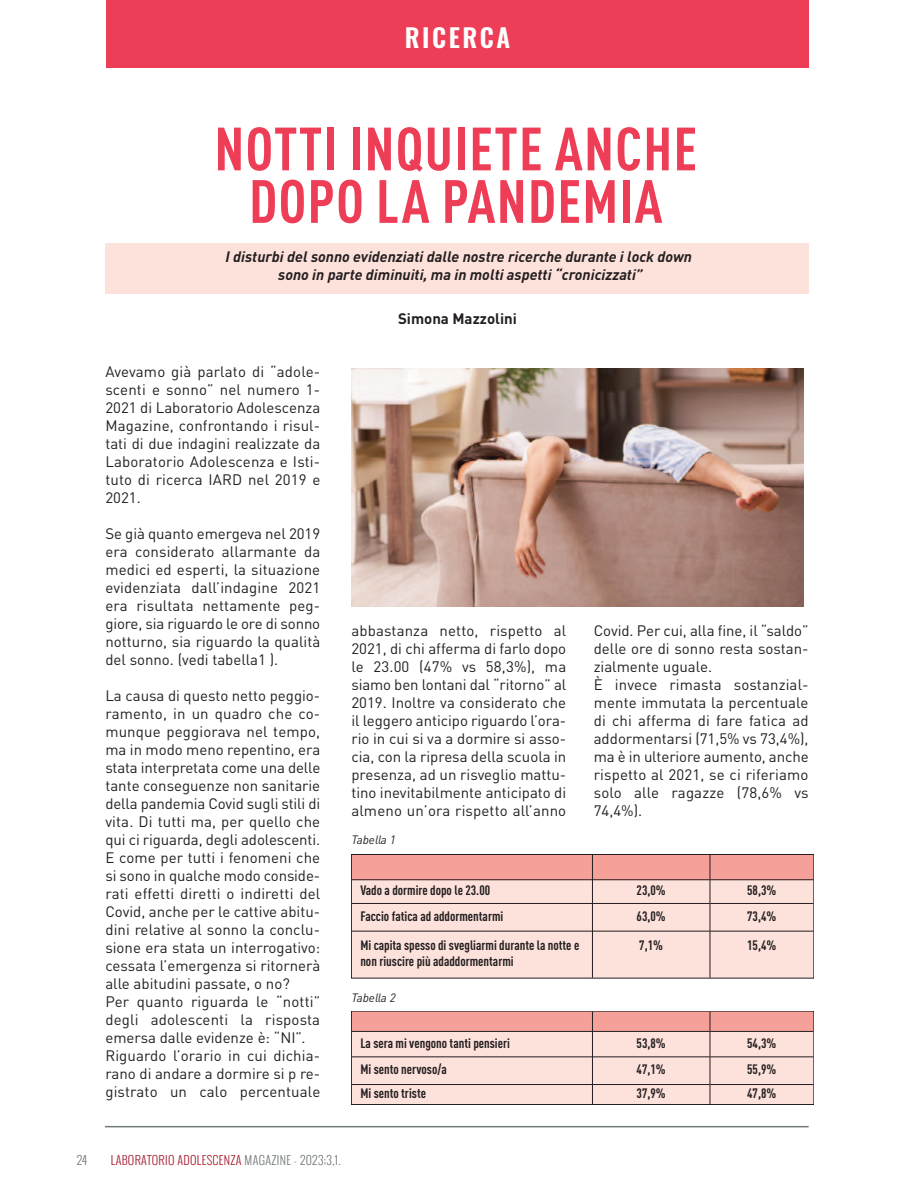
<style>
.page{position:relative;width:915px;height:1191px;background:#fff}
.page>*{position:absolute;margin:0;border:0;box-sizing:border-box;transform-origin:0 0}
.t1{font:700 condensed 60px "DIN Pro";letter-spacing:.02em;color:#ee3d56}
.t2{font:600 25.5px "Oswald";letter-spacing:.1em;color:#fff}
.t3{font:15px/18px "DIN Pro";color:#231f20;text-align:justify}
.t4{font:italic 700 15px "DIN Pro";color:#231f20}
.t5{font:700 15px "DIN Pro";color:#231f20}
.t6{font:700 condensed 13.5px/16.2px "DIN Pro";color:#231f20}
.t7{font:300 12px "Oswald";letter-spacing:.025em;color:#a51d30}
.t8{font:italic 12px "DIN Pro";color:#231f20}
.t9{font:300 12px "Oswald";color:#747a7b}
.s1{color:#747a7b}
</style>
<div class="page">
<div style="left:106px;top:0;width:702px;height:67px;background:#ee3d56"></div>
<hr style="left:105px;top:1125px;width:703px;height:2px;background:#747a7b">
<div style="left:105px;top:243px;width:703px;height:51px;background:#fde1db"></div>
<div style="left:351px;top:854px;width:241px;height:25px;background:#f6a09a"></div>
<div style="left:592px;top:854px;width:117px;height:25px;background:#f6a09a"></div>
<div style="left:709px;top:854px;width:104px;height:25px;background:#f6a09a"></div>
<div style="left:351px;top:879px;width:241px;height:24px;background:#fde1db"></div>
<div style="left:592px;top:879px;width:117px;height:24px;background:#fde1db"></div>
<div style="left:709px;top:879px;width:104px;height:24px;background:#fde1db"></div>
<div style="left:351px;top:903px;width:241px;height:28px;background:#fde1db"></div>
<div style="left:592px;top:903px;width:117px;height:28px;background:#fde1db"></div>
<div style="left:709px;top:903px;width:104px;height:28px;background:#fde1db"></div>
<div style="left:351px;top:931px;width:241px;height:47px;background:#fde1db"></div>
<div style="left:592px;top:931px;width:117px;height:47px;background:#fde1db"></div>
<div style="left:709px;top:931px;width:104px;height:47px;background:#fde1db"></div>
<div style="left:351px;top:854px;width:462px;height:124px;border:1px solid #231f20"></div>
<hr style="left:592px;top:855px;width:1px;height:122px;background:#231f20">
<hr style="left:709px;top:855px;width:1px;height:122px;background:#231f20">
<hr style="left:352px;top:879px;width:240px;height:1px;background:#231f20">
<hr style="left:592px;top:879px;width:117px;height:1px;background:#231f20">
<hr style="left:710px;top:879px;width:103px;height:1px;background:#231f20">
<hr style="left:352px;top:903px;width:240px;height:1px;background:#231f20">
<hr style="left:592px;top:903px;width:117px;height:1px;background:#231f20">
<hr style="left:710px;top:903px;width:103px;height:1px;background:#231f20">
<hr style="left:352px;top:931px;width:240px;height:1px;background:#231f20">
<hr style="left:592px;top:931px;width:117px;height:1px;background:#231f20">
<hr style="left:710px;top:931px;width:103px;height:1px;background:#231f20">
<div style="left:351px;top:1011px;width:241px;height:20px;background:#f6a09a"></div>
<div style="left:592px;top:1011px;width:117px;height:20px;background:#f6a09a"></div>
<div style="left:709px;top:1011px;width:104px;height:20px;background:#f6a09a"></div>
<div style="left:351px;top:1031px;width:241px;height:25px;background:#fde1db"></div>
<div style="left:592px;top:1031px;width:117px;height:25px;background:#fde1db"></div>
<div style="left:709px;top:1031px;width:104px;height:25px;background:#fde1db"></div>
<div style="left:351px;top:1056px;width:241px;height:28px;background:#fde1db"></div>
<div style="left:592px;top:1056px;width:117px;height:28px;background:#fde1db"></div>
<div style="left:709px;top:1056px;width:104px;height:28px;background:#fde1db"></div>
<div style="left:351px;top:1084px;width:241px;height:20px;background:#fde1db"></div>
<div style="left:592px;top:1084px;width:117px;height:20px;background:#fde1db"></div>
<div style="left:709px;top:1084px;width:104px;height:20px;background:#fde1db"></div>
<hr style="left:592px;top:1011px;width:1px;height:93px;background:#231f20">
<hr style="left:709px;top:1011px;width:1px;height:93px;background:#231f20">
<hr style="left:352px;top:1031px;width:240px;height:1px;background:#231f20">
<hr style="left:592px;top:1031px;width:117px;height:1px;background:#231f20">
<hr style="left:710px;top:1031px;width:103px;height:1px;background:#231f20">
<hr style="left:352px;top:1056px;width:240px;height:1px;background:#231f20">
<hr style="left:592px;top:1056px;width:117px;height:1px;background:#231f20">
<hr style="left:710px;top:1056px;width:103px;height:1px;background:#231f20">
<hr style="left:352px;top:1084px;width:240px;height:1px;background:#231f20">
<hr style="left:592px;top:1084px;width:117px;height:1px;background:#231f20">
<hr style="left:710px;top:1084px;width:103px;height:1px;background:#231f20">
<img style="left:351px;top:369px;width:451px;height:237px">
<p class="t2" style="left:404px;top:18px;width:107px">RICERCA</p>
<p class="t1" style="left:214px;top:127px;width:484px">NOTTI INQUIETE ANCHE</p>
<p class="t1" style="left:249px;top:180px;width:415px">DOPO LA PANDEMIA</p>
<p class="t4" style="left:225px;top:248px;width:468px">I disturbi del sonno evidenziati dalle nostre ricerche durante i lock down</p>
<p class="t4" style="left:278px;top:266px;width:366px">sono in parte diminuiti, ma in molti aspetti “cronicizzati”</p>
<p class="t3" style="left:105px;top:364px;width:216px">Avevamo già parlato di “adole&shy;scenti e sonno” nel numero 1- 2021 di Laboratorio Adolescenza Magazine, confrontando i risul&shy;tati di due indagini realizzate da Laboratorio Adolescenza e Isti&shy;tuto di ricerca IARD nel 2019 e 2021.</p>
<p class="t3" style="left:105px;top:526px;width:216px">Se già quanto emergeva nel 2019 era considerato allarmante da medici ed esperti, la situazione evidenziata dall’indagine 2021 era risultata nettamente peg&shy;giore, sia riguardo le ore di sonno notturno, sia riguardo la qualità del sonno. (vedi tabella1 ).</p>
<p class="t3" style="left:105px;top:688px;width:216px">La causa di questo netto peggio&shy;ramento, in un quadro che co&shy;munque peggiorava nel tempo, ma in modo meno repentino, era stata interpretata come una delle tante conseguenze non sanitarie della pandemia Covid sugli stili di vita. Di tutti ma, per quello che qui ci riguarda, degli adolescenti.</p>
<p class="t3" style="left:105px;top:850px;width:216px">E come per tutti i fenomeni che si sono in qualche modo conside&shy;rati effetti diretti o indiretti del Covid, anche per le cattive abitu&shy;dini relative al sonno la conclu&shy;sione era stata un interrogativo: cessata l’emergenza si ritornerà alle abitudini passate, o no?</p>
<p class="t3" style="left:105px;top:994px;width:216px">Per quanto riguarda le “notti” degli adolescenti la risposta emersa dalle evidenze è: “NI”.</p>
<p class="t3" style="left:105px;top:1048px;width:216px">Riguardo l’orario in cui dichia&shy;rano di andare a dormire si p re&shy;gistrato un calo percentuale</p>
<p class="t5" style="left:398px;top:310px;width:120px">Simona Mazzolini</p>
<p class="t3" style="left:351px;top:624px;width:216px">abbastanza netto, rispetto al 2021, di chi afferma di farlo dopo le 23.00 (47% vs 58,3%), ma siamo ben lontani dal “ritorno” al 2019. Inoltre va considerato che il leggero anticipo riguardo l’ora&shy;rio in cui si va a dormire si asso&shy;cia, con la ripresa della scuola in presenza, ad un risveglio mattu&shy;tino inevitabilmente anticipato di almeno un’ora rispetto all’anno</p>
<p class="t3" style="left:593px;top:624px;width:216px">Covid. Per cui, alla fine, il “saldo” delle ore di sonno resta sostan&shy;zialmente uguale.</p>
<p class="t3" style="left:593px;top:678px;width:216px">È invece rimasta sostanzial&shy;mente immutata la percentuale di chi afferma di fare fatica ad addormentarsi (71,5% vs 73,4%), ma è in ulteriore aumento, anche rispetto al 2021, se ci riferiamo solo alle ragazze (78,6% vs 74,4%).</p>
<p class="t8" style="left:351px;top:835px;width:46px">Tabella 1</p>
<p class="t6" style="left:360px;top:883px;width:131px">Vado a dormire dopo le 23.00</p>
<p class="t6" style="left:636px;top:883px;width:31px">23,0%</p>
<p class="t6" style="left:747px;top:883px;width:31px">58,3%</p>
<p class="t6" style="left:360px;top:909px;width:144px">Faccio fatica ad addormentarmi</p>
<p class="t6" style="left:636px;top:909px;width:31px">63,0%</p>
<p class="t6" style="left:747px;top:909px;width:31px">73,4%</p>
<p class="t6" style="left:360px;top:938px;width:220px">Mi capita spesso di svegliarmi durante la notte e non riuscire più adaddormentarmi</p>
<p class="t6" style="left:639px;top:938px;width:25px">7,1%</p>
<p class="t6" style="left:747px;top:938px;width:31px">15,4%</p>
<p class="t8" style="left:351px;top:993px;width:46px">Tabella 2</p>
<p class="t6" style="left:360px;top:1036px;width:151px">La sera mi vengono tanti pensieri</p>
<p class="t6" style="left:636px;top:1036px;width:31px">53,8%</p>
<p class="t6" style="left:747px;top:1036px;width:31px">54,3%</p>
<p class="t6" style="left:360px;top:1062px;width:88px">Mi sento nervoso/a</p>
<p class="t6" style="left:636px;top:1062px;width:31px">47,1%</p>
<p class="t6" style="left:747px;top:1062px;width:31px">55,9%</p>
<p class="t6" style="left:360px;top:1086px;width:67px">Mi sento triste</p>
<p class="t6" style="left:636px;top:1086px;width:31px">37,9%</p>
<p class="t6" style="left:747px;top:1086px;width:31px">47,8%</p>
<p class="t9" style="left:77px;top:1150px;width:12px">24</p>
<p class="t7" style="left:111px;top:1150px;width:231px">LABORATORIO ADOLESCENZA <span class="s1">MAGAZINE - 2023;3,1.</span></p>
</div>
